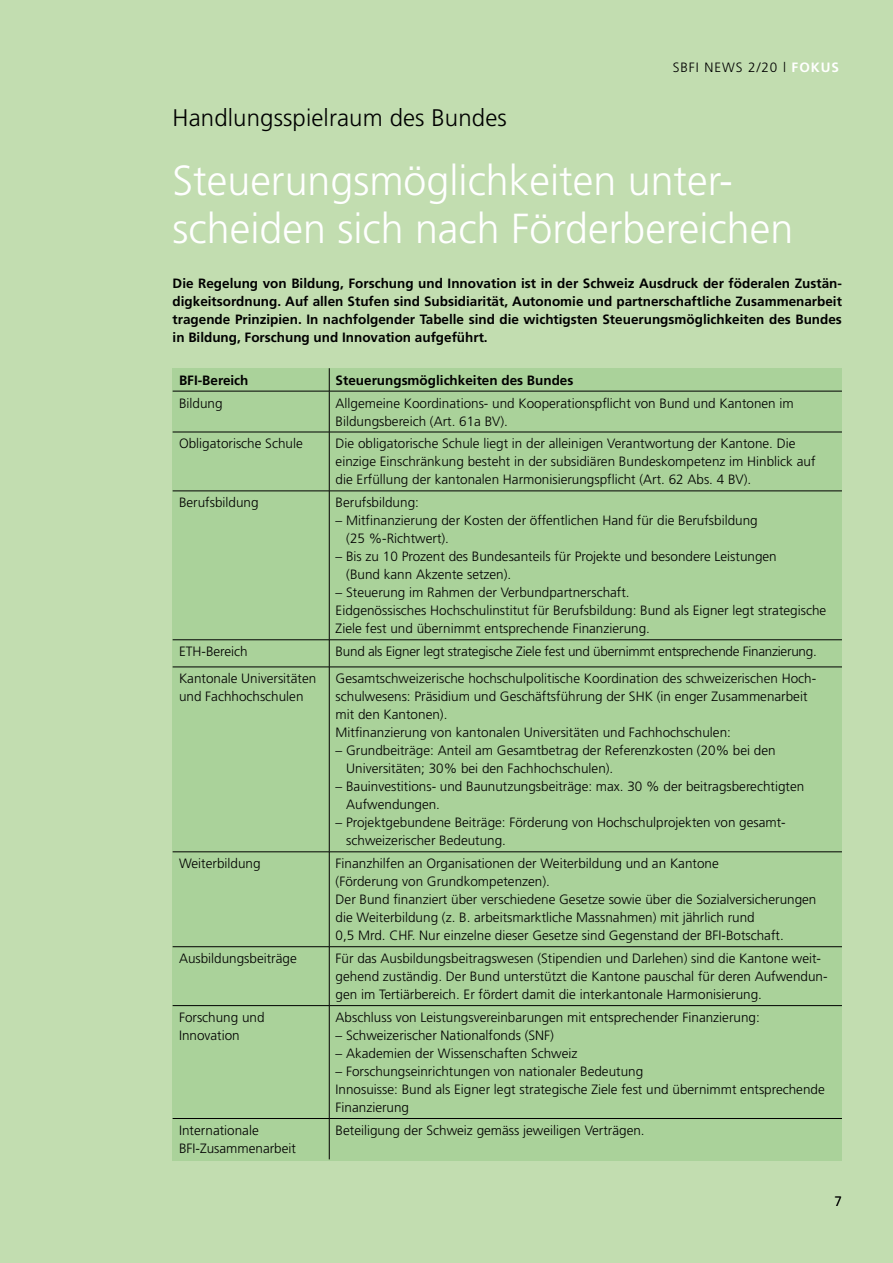
<style>
.page{position:relative;width:893px;height:1263px;background:#c2ddb0}
.page>*{position:absolute;margin:0;border:0;box-sizing:border-box;transform-origin:0 0}
.t1{font:300 42px/48px "Frutiger LT Std";color:#fff}
.t2{font:300 24px "Frutiger LT Std";letter-spacing:.005em;color:#000}
.t3{font:300 13.5px/18px "Frutiger LT Std";color:#000}
.t4{font:700 13.5px/18px "Frutiger LT Std";color:#000;text-align:justify}
.t5{font:300 13.5px "Frutiger LT Std";letter-spacing:-.02em;color:#000}
.t6{font:300 13.5px "Frutiger LT Std";letter-spacing:.07em;color:#000}
.s1{font-weight:700;color:#fff}
</style>
<div class="page">
<div style="left:173px;top:368px;width:669px;height:793px;background:#aad29a"></div>
<svg style="left:329px;top:368px;width:1px;height:23px"></svg>
<hr style="left:173px;top:391px;width:156px;height:1px;background:#000">
<hr style="left:329px;top:391px;width:513px;height:1px;background:#000">
<hr style="left:329px;top:391px;width:1px;height:41px;background:#000">
<hr style="left:173px;top:432px;width:156px;height:1px;background:#000">
<hr style="left:329px;top:432px;width:513px;height:1px;background:#000">
<hr style="left:329px;top:432px;width:1px;height:59px;background:#000">
<hr style="left:173px;top:491px;width:156px;height:1px;background:#000">
<hr style="left:329px;top:491px;width:513px;height:1px;background:#000">
<hr style="left:329px;top:491px;width:1px;height:149px;background:#000">
<hr style="left:173px;top:639px;width:156px;height:1px;background:#000">
<hr style="left:329px;top:639px;width:513px;height:1px;background:#000">
<svg style="left:329px;top:640px;width:1px;height:27px"></svg>
<hr style="left:173px;top:667px;width:156px;height:1px;background:#000">
<hr style="left:329px;top:667px;width:513px;height:1px;background:#000">
<hr style="left:329px;top:667px;width:1px;height:185px;background:#000">
<hr style="left:173px;top:851px;width:156px;height:1px;background:#000">
<hr style="left:329px;top:851px;width:513px;height:1px;background:#000">
<hr style="left:329px;top:852px;width:1px;height:94px;background:#000">
<hr style="left:173px;top:946px;width:156px;height:1px;background:#000">
<hr style="left:329px;top:946px;width:513px;height:1px;background:#000">
<hr style="left:329px;top:947px;width:1px;height:58px;background:#000">
<hr style="left:173px;top:1005px;width:156px;height:1px;background:#000">
<hr style="left:329px;top:1005px;width:513px;height:1px;background:#000">
<hr style="left:329px;top:1006px;width:1px;height:112px;background:#000">
<hr style="left:173px;top:1118px;width:156px;height:1px;background:#000">
<hr style="left:329px;top:1118px;width:513px;height:1px;background:#000">
<hr style="left:329px;top:1119px;width:1px;height:40px;background:#000">
<p class="t6" style="left:673px;top:60px;width:168px">SBFI NEWS 2/20 l <span class="s1">FOKUS</span></p>
<p class="t2" style="left:173px;top:104px;width:336px">Handlungsspielraum des Bundes</p>
<h1 class="t1" style="left:173px;top:157px;width:622px">Steuerungsmöglichkeiten unter&shy;scheiden sich nach Förderbereichen</h1>
<p class="t4" style="left:173px;top:274px;width:671px">Die Regelung von Bildung, Forschung und Innovation ist in der Schweiz Ausdruck der föderalen Zustän&shy;digkeitsordnung. Auf allen Stufen sind Subsidiarität, Autonomie und partnerschaftliche Zusammenarbeit tragende Prinzipien. In nachfolgender Tabelle sind die wichtigsten Steuerungsmöglichkeiten des Bundes in Bildung, Forschung und Innovation aufgeführt.</p>
<p class="t4" style="left:179px;top:371px;width:71px">BFI-Bereich</p>
<p class="t4" style="left:336px;top:371px;width:239px">Steuerungsmöglichkeiten des Bundes</p>
<p class="t3" style="left:179px;top:394px;width:45px">Bildung</p>
<p class="t3" style="left:336px;top:394px;width:460px">Allgemeine Koordinations- und Kooperationspflicht von Bund und Kantonen im<br>Bildungsbereich (Art. 61a BV).</p>
<p class="t3" style="left:179px;top:435px;width:125px">Obligatorische Schule</p>
<p class="t3" style="left:336px;top:435px;width:481px">Die obligatorische Schule liegt in der alleinigen Verantwortung der Kantone. Die einzige Einschränkung besteht in der subsidiären Bundeskompetenz im Hinblick auf die Erfüllung der kantonalen Harmonisierungspflicht (Art. 62 Abs. 4 BV).</p>
<p class="t3" style="left:179px;top:494px;width:81px">Berufsbildung</p>
<p class="t3" style="left:336px;top:494px;width:85px">Berufsbildung:</p>
<p class="t3" style="left:346px;top:512px;width:413px;text-indent:-11px">– Mitfinanzierung der Kosten der öffentlichen Hand für die Berufsbildung (25 %-Richtwert).</p>
<p class="t3" style="left:346px;top:548px;width:432px;text-indent:-11px">– Bis zu 10 Prozent des Bundesanteils für Projekte und besondere Leistungen (Bund kann Akzente setzen).</p>
<p class="t3" style="left:336px;top:584px;width:492px">– Steuerung im Rahmen der Verbundpartnerschaft.<br>Eidgenössisches Hochschulinstitut für Berufsbildung: Bund als Eigner legt strategische<br>Ziele fest und übernimmt entsprechende Finanzierung.</p>
<p class="t3" style="left:179px;top:643px;width:70px">ETH-Bereich</p>
<p class="t5" style="left:336px;top:644px;width:483px">Bund als Eigner legt strategische Ziele fest und übernimmt entsprechende Finanzierung.</p>
<p class="t3" style="left:179px;top:670px;width:139px">Kantonale Universitäten und Fachhochschulen</p>
<p class="t3" style="left:336px;top:670px;width:482px">Gesamtschweizerische hochschulpolitische Koordination des schweizerischen Hoch&shy;schulwesens: Präsidium und Geschäftsführung der SHK (in enger Zusammenarbeit mit den Kantonen).<br>Mitfinanzierung von kantonalen Universitäten und Fachhochschulen:</p>
<p class="t3" style="left:346px;top:742px;width:431px;text-indent:-11px">– Grundbeiträge: Anteil am Gesamtbetrag der Referenzkosten (20% bei den<br>Universitäten; 30% bei den Fachhochschulen).</p>
<p class="t3" style="left:346px;top:778px;width:459px;text-indent:-11px">– Bauinvestitions- und Baunutzungsbeiträge: max. 30 % der beitragsberechtigten<br>Aufwendungen.</p>
<p class="t3" style="left:346px;top:814px;width:441px;text-indent:-11px">– Projektgebundene Beiträge: Förderung von Hochschulprojekten von gesamt&shy;schweizerischer Bedeutung.</p>
<p class="t3" style="left:179px;top:855px;width:83px">Weiterbildung</p>
<p class="t3" style="left:336px;top:855px;width:482px">Finanzhilfen an Organisationen der Weiterbildung und an Kantone<br>(Förderung von Grundkompetenzen).<br>Der Bund finanziert über verschiedene Gesetze sowie über die Sozialversicherungen die Weiterbildung (z. B. arbeitsmarktliche Massnahmen) mit jährlich rund<br>0,5 Mrd. CHF. Nur einzelne dieser Gesetze sind Gegenstand der BFI-Botschaft.</p>
<p class="t3" style="left:179px;top:950px;width:119px">Ausbildungsbeiträge</p>
<p class="t3" style="left:336px;top:950px;width:493px">Für das Ausbildungsbeitragswesen (Stipendien und Darlehen) sind die Kantone weit&shy;gehend zuständig. Der Bund unterstützt die Kantone pauschal für deren Aufwendun&shy;gen im Tertiärbereich. Er fördert damit die interkantonale Harmonisierung.</p>
<p class="t3" style="left:179px;top:1008px;width:87px">Forschung und<br>Innovation</p>
<p class="t3" style="left:336px;top:1008px;width:426px">Abschluss von Leistungsvereinbarungen mit entsprechender Finanzierung:</p>
<p class="t3" style="left:336px;top:1026px;width:220px">– Schweizerischer Nationalfonds (SNF)</p>
<p class="t3" style="left:336px;top:1044px;width:243px">– Akademien der Wissenschaften Schweiz</p>
<p class="t3" style="left:336px;top:1062px;width:491px">– Forschungseinrichtungen von nationaler Bedeutung<br>Innosuisse: Bund als Eigner legt strategische Ziele fest und übernimmt entsprechende<br>Finanzierung</p>
<p class="t3" style="left:179px;top:1121px;width:118px">Internationale<br>BFI-Zusammenarbeit</p>
<p class="t3" style="left:336px;top:1121px;width:311px">Beteiligung der Schweiz gemäss jeweiligen Verträgen.</p>
<p class="t3" style="left:834px;top:1192px;width:9px">7</p>
</div>
